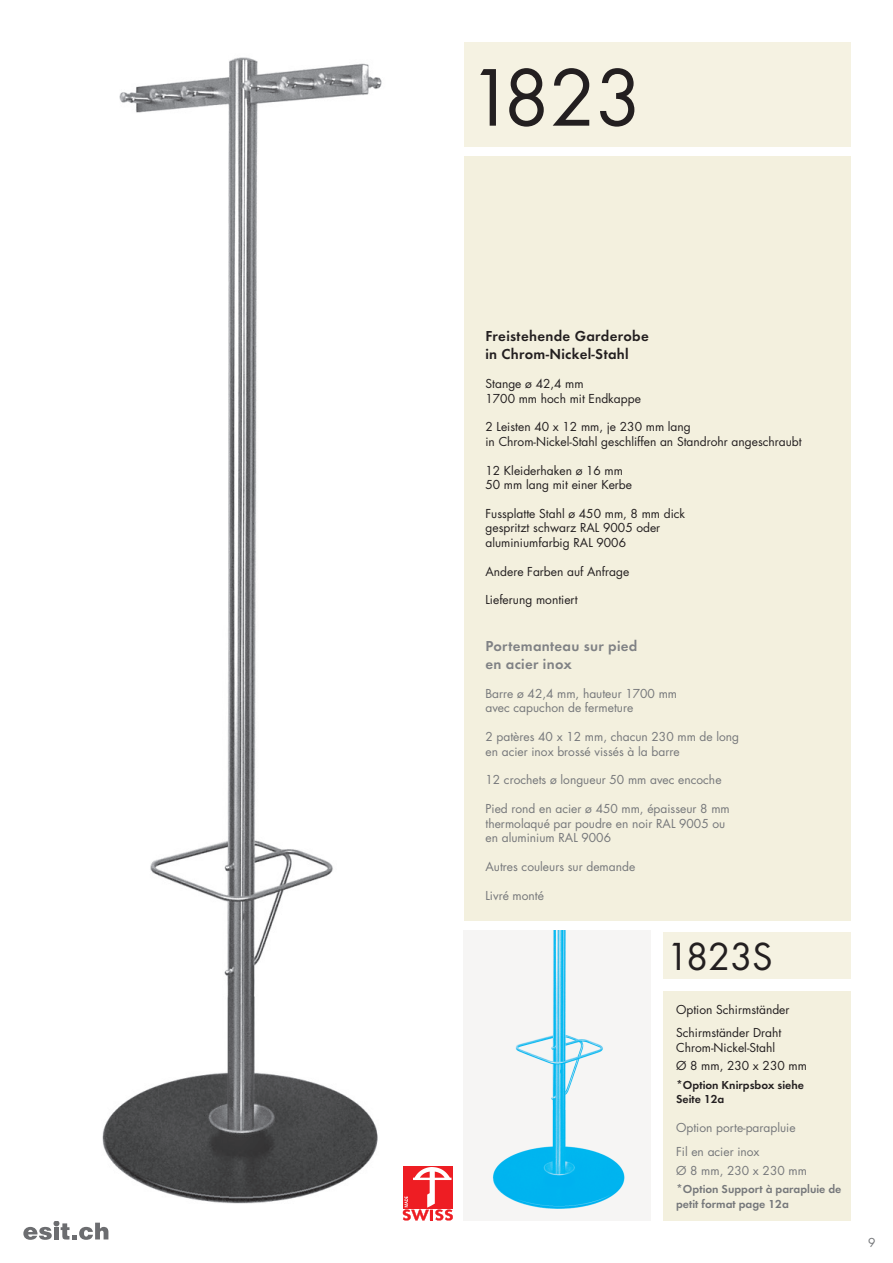
<style>
.page{position:relative;width:893px;height:1263px;background:#fff}
.page>*{position:absolute;margin:0;border:0;box-sizing:border-box;transform-origin:0 0}
.t1{font:75px "Futura Std";color:#231f20}
.t2{font:36px "Futura Std";color:#231f20}
.t3{font:15px/18px "Futura Dem";letter-spacing:.02em;color:#231f20}
.t4{font:15px/18px "Futura Dem";letter-spacing:.02em;color:#808285}
.t5{font:12px/14.4px "Futura Std";color:#231f20}
.t6{font:12px/14.4px "Futura Std";color:#76787b}
.t7{font:12px/14.4px "Futura Dem";color:#76787b}
.t8{font:12px/14.4px "Futura Dem";color:#231f20}
</style>
<div class="page">
<svg style="left:23px;top:1221px;width:85px;height:19px"></svg>
<img style="left:102px;top:57px;width:301px;height:1163px">
<div style="left:403px;top:1166px;width:50px;height:42px;background:#ee1d23"></div>
<svg style="left:403px;top:1167px;width:50px;height:54px"></svg>
<div style="left:464px;top:156px;width:386px;height:765px;background:#f3f0de"></div>
<div style="left:663px;top:991px;width:187px;height:229px;background:#f3f0de"></div>
<img style="left:464px;top:931px;width:187px;height:289px">
<div style="left:663px;top:932px;width:187px;height:46px;background:#f5f2e2"></div>
<div style="left:464px;top:43px;width:387px;height:104px;background:#f5f2e2"></div>
<h1 class="t1" style="left:468px;top:50px;width:175px">1823</h1>
<p class="t3" style="left:485px;top:327px;width:165px">Freistehende Garderobe in Chrom-Nickel-Stahl</p>
<p class="t5" style="left:485px;top:377px;width:157px">Stange ø 42,4 mm<br>1700 mm hoch mit Endkappe</p>
<p class="t5" style="left:485px;top:420px;width:318px">2 Leisten 40 x 12 mm, je 230 mm lang<br>in Chrom-Nickel-Stahl geschliffen an Standrohr angeschraubt</p>
<p class="t5" style="left:485px;top:463px;width:148px">12 Kleiderhaken ø 16 mm<br>50 mm lang mit einer Kerbe</p>
<p class="t5" style="left:485px;top:506px;width:201px">Fussplatte Stahl ø 450 mm, 8 mm dick gespritzt schwarz RAL 9005 oder aluminiumfarbig RAL 9006</p>
<p class="t5" style="left:485px;top:564px;width:145px">Andere Farben auf Anfrage</p>
<p class="t5" style="left:485px;top:593px;width:94px">Lieferung montiert</p>
<p class="t4" style="left:485px;top:637px;width:154px">Portemanteau sur pied en acier inox</p>
<p class="t6" style="left:485px;top:686px;width:193px">Barre ø 42,4 mm, hauteur 1700 mm avec capuchon de fermeture</p>
<p class="t6" style="left:485px;top:730px;width:255px">2 patères 40 x 12 mm, chacun 230 mm de long en acier inox brossé vissés à la barre</p>
<p class="t6" style="left:485px;top:773px;width:238px">12 crochets ø longueur 50 mm avec encoche</p>
<p class="t6" style="left:485px;top:802px;width:246px">Pied rond en acier ø 450 mm, épaisseur 8 mm thermolaqué par poudre en noir RAL 9005 ou en aluminium RAL 9006</p>
<p class="t6" style="left:485px;top:859px;width:151px">Autres couleurs sur demande</p>
<p class="t6" style="left:485px;top:888px;width:60px">Livré monté</p>
<h2 class="t2" style="left:667px;top:934px;width:107px">1823S</h2>
<p class="t5" style="left:676px;top:997px;width:115px;line-height:23.7px">Option Schirmständer<br>Schirmständer Draht</p>
<p class="t5" style="left:676px;top:1038px;width:132px;line-height:18.6px">Chrom-Nickel-Stahl<br>Ø 8 mm, 230 x 230 mm</p>
<p class="t8" style="left:676px;top:1078px;width:129px">*Option Knirpsbox siehe<br>Seite 12a</p>
<p class="t6" style="left:676px;top:1116px;width:121px;line-height:23.7px">Option porte-parapluie<br>Fil en acier inox</p>
<p class="t6" style="left:676px;top:1163px;width:132px">Ø 8 mm, 230 x 230 mm</p>
<p class="t7" style="left:676px;top:1182px;width:167px">*Option Support à parapluie de petit format page 12a</p>
<p class="t6" style="left:868px;top:1235px;width:9px">9</p>
</div>
